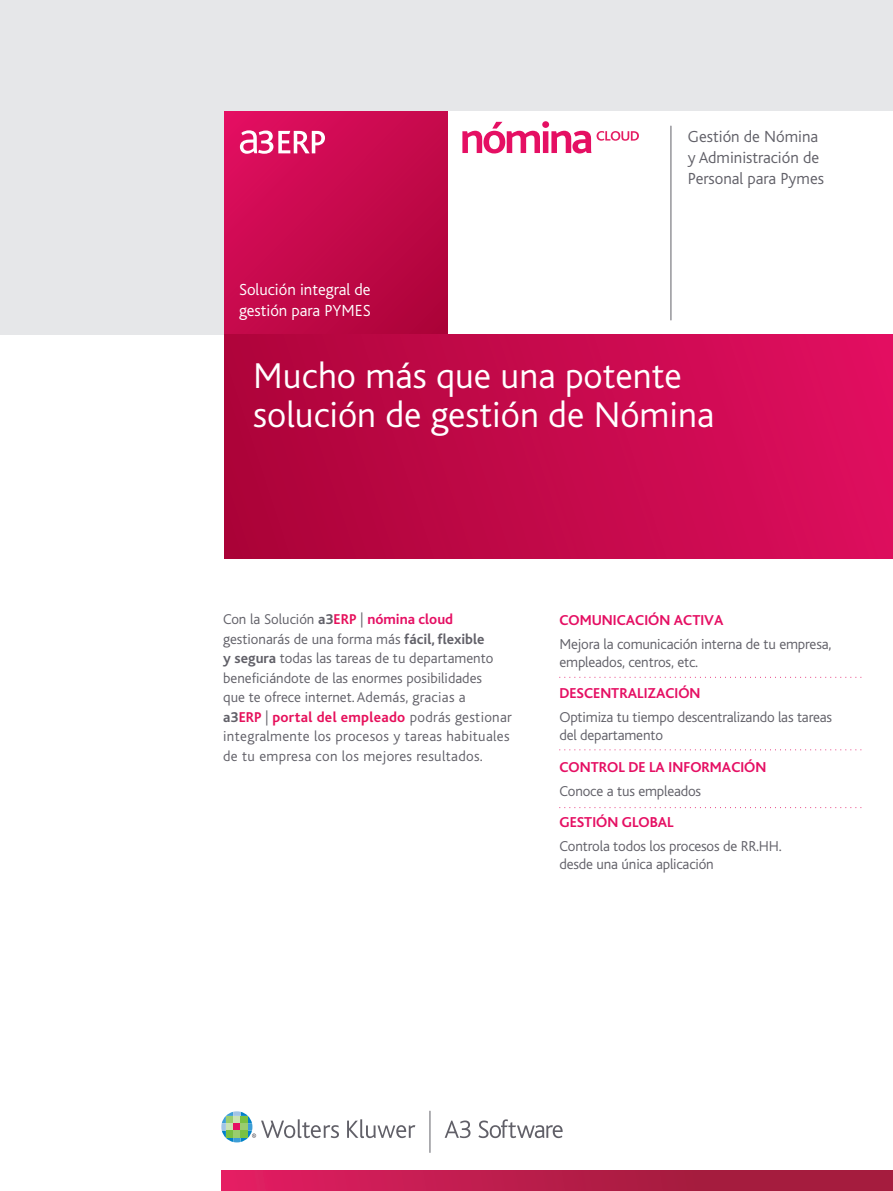
<style>
.page{position:relative;width:893px;height:1191px;background:#fff}
.page>*{position:absolute;margin:0;border:0;box-sizing:border-box;transform-origin:0 0}
.t1{font:300 37.5px/39px "Bliss";color:#fff}
.t2{font:300 16.8px/21px "Bliss";color:#616068}
.t3{font:300 16.8px/21px "Bliss";color:#fff}
.t4{font:300 15px/18px "Bliss";letter-spacing:-.01em;color:#616068}
.t5{font:700 15px "Bliss";color:#e50f63}
.t6{font:300 14.85px/19.5px "Bliss";color:#616068}
.s1{font-weight:700}
.s2{font-weight:700;color:#e6105b}
.s3{font-weight:700;color:#e50f63}
</style>
<div class="page">
<div style="left:0;top:0;width:893px;height:335px;background:#e6e7e9"></div>
<div style="left:448px;top:112px;width:445px;height:223px;background:#fff"></div>
<svg style="left:462px;top:121px;width:129px;height:32px"></svg>
<svg style="left:597px;top:131px;width:42px;height:10px"></svg>
<svg style="left:559px;top:677px;width:303px;height:1px"></svg>
<svg style="left:559px;top:749px;width:303px;height:1px"></svg>
<svg style="left:559px;top:807px;width:303px;height:1px"></svg>
<div style="left:221px;top:1170px;width:672px;height:21px;background:linear-gradient(to right,#de1d60,#981c36)"></div>
<svg style="left:224px;top:112px;width:224px;height:223px;background:#c5094b"></svg>
<svg style="left:240px;top:130px;width:85px;height:24px;background:#e8729e"></svg>
<hr style="left:671px;top:126px;width:1px;height:194px;background:#616068">
<svg style="left:445px;top:1119px;width:118px;height:19px"></svg>
<svg style="left:347px;top:1119px;width:68px;height:19px"></svg>
<svg style="left:221px;top:1111px;width:118px;height:31px"></svg>
<div style="left:226px;top:1115px;width:7px;height:8px;background:#99cd6e"></div>
<div style="left:226px;top:1123px;width:7px;height:7px;background:#cae2b2"></div>
<div style="left:226px;top:1130px;width:7px;height:7px;background:#79c142"></div>
<div style="left:233px;top:1115px;width:8px;height:8px;background:#cae2b2"></div>
<div style="left:233px;top:1123px;width:8px;height:7px;background:#e50f63"></div>
<div style="left:233px;top:1130px;width:8px;height:7px;background:#99cd6e"></div>
<div style="left:241px;top:1115px;width:7px;height:8px;background:#79c142"></div>
<div style="left:241px;top:1123px;width:7px;height:7px;background:#99cd6e"></div>
<div style="left:241px;top:1130px;width:7px;height:7px;background:#79c142"></div>
<hr style="left:430px;top:1111px;width:1px;height:41px;background:#616068">
<div style="left:224px;top:335px;width:669px;height:223px;background:linear-gradient(to right,#ac0438,#df0f5f)"></div>
<p class="t3" style="left:239px;top:279px;width:133px">Solución integral de gestión para PYMES</p>
<p class="t2" style="left:688px;top:126px;width:138px">Gestión de Nómina y Administración de<br>Personal para Pymes</p>
<h1 class="t1" style="left:253px;top:356px;width:463px">Mucho más que una potente solución de gestión de Nómina</h1>
<p class="t6" style="left:223px;top:610px;width:290px">Con la Solución <span class="s1">a3</span><span class="s2">ERP</span> | <span class="s3">nómina cloud </span>gestionarás de una forma más <span class="s1">fácil, flexible<br>y segura</span> todas las tareas de tu departamento beneficiándote de las enormes posibilidades<br>que te ofrece internet. Además, gracias a<br><span class="s1">a3</span><span class="s2">ERP</span> | <span class="s2">portal del empleado</span> podrás gestionar integralmente los procesos y tareas habituales de tu empresa con los mejores resultados.</p>
<p class="t5" style="left:559px;top:612px;width:166px">COMUNICACIÓN ACTIVA</p>
<p class="t4" style="left:559px;top:635px;width:274px">Mejora la comunicación interna de tu empresa, empleados, centros, etc.</p>
<p class="t5" style="left:559px;top:685px;width:143px">DESCENTRALIZACIÓN</p>
<p class="t4" style="left:559px;top:708px;width:274px">Optimiza tu tiempo descentralizando las tareas del departamento</p>
<p class="t5" style="left:559px;top:759px;width:208px">CONTROL DE LA INFORMACIÓN</p>
<p class="t4" style="left:559px;top:782px;width:143px">Conoce a tus empleados</p>
<p class="t5" style="left:559px;top:814px;width:116px">GESTIÓN GLOBAL</p>
<p class="t4" style="left:559px;top:837px;width:224px">Controla todos los procesos de RR.HH. desde una única aplicación</p>
</div>
